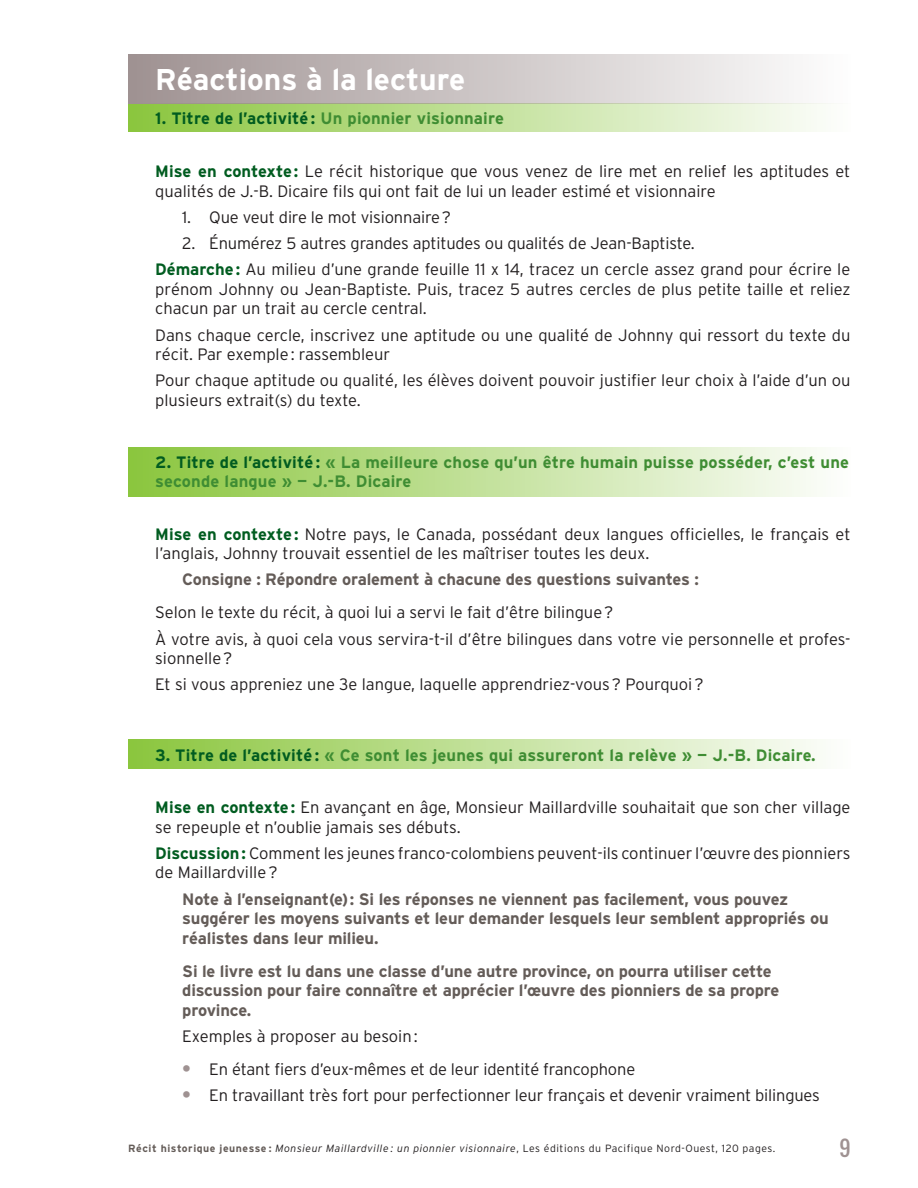
<style>
.page{position:relative;width:918px;height:1188px;background:#fff}
.page>*{position:absolute;margin:0;border:0;box-sizing:border-box;transform-origin:0 0}
.t1{font:700 30px "Interstate";color:#fff}
.t2{font:21px "Oswald";color:#9f9292}
.t3{font:300 16.5px/19.5px "Interstate";color:#231f20}
.t4{font:700 16.5px/19.5px "Interstate";letter-spacing:-.01em;color:#645c58}
.t5{font:700 16.5px/18.8px "Interstate";letter-spacing:.01em;color:#3f8d33}
.t6{font:italic 300 10.5px "Interstate";letter-spacing:.05em;color:#231f20}
.s1{color:#015c20}
.s2{font-weight:700;color:#015c20}
.s3{font-weight:700;font-size:18px;color:#9f9292}
.s4{font-weight:700;font-style:normal;color:#645c58}
.s5{font-style:normal}
</style>
<div class="page">
<div style="left:128px;top:104px;width:722px;height:28px;background:linear-gradient(to right,#8ac53d,#fdfefc)"></div>
<div style="left:128px;top:54px;width:722px;height:50px;background:linear-gradient(to right,#9e9191,#fdfdfd)"></div>
<div style="left:128px;top:447px;width:722px;height:50px;background:linear-gradient(to right,#8ac53d,#fdfefc)"></div>
<div style="left:128px;top:739px;width:722px;height:29px;background:linear-gradient(to right,#8ac53d,#fdfefc)"></div>
<h1 class="t1" style="left:155px;top:63px;width:312px">Réactions à la lecture</h1>
<p class="t5" style="left:155px;top:109px;width:350px"><span class="s1">1. Titre de l’activité :</span> Un pionnier visionnaire</p>
<p class="t3" style="left:155px;top:161px;width:697px"><span class="s2">Mise en contexte:</span> Le récit historique que vous venez de lire met en relief les aptitudes et qualités de J.-B. Dicaire fils qui ont fait de lui un leader estimé et visionnaire</p>
<p class="t3" style="left:182px;top:207px;width:270px">1. Que veut dire le mot visionnaire?</p>
<p class="t3" style="left:155px;top:230px;width:697px;line-height:26.2px;text-indent:27px">2. Énumérez 5 autres grandes aptitudes ou qualités de Jean-Baptiste.<br><span class="s2">Démarche:</span> Au milieu d’une grande feuille 11 x 14, tracez un cercle assez grand pour écrire le</p>
<p class="t3" style="left:155px;top:279px;width:697px">prénom Johnny ou Jean-Baptiste. Puis, tracez 5 autres cercles de plus petite taille et reliez chacun par un trait au cercle central.</p>
<p class="t3" style="left:155px;top:325px;width:697px">Dans chaque cercle, inscrivez une aptitude ou une qualité de Johnny qui ressort du texte du récit. Par exemple: rassembleur</p>
<p class="t3" style="left:155px;top:371px;width:697px">Pour chaque aptitude ou qualité, les élèves doivent pouvoir justifier leur choix à l’aide d’un ou plusieurs extrait(s) du texte.</p>
<p class="t5" style="left:155px;top:453px;width:695px"><span class="s1">2. Titre de l’activité :</span> « La meilleure chose qu’un être humain puisse posséder, c’est une seconde langue » — J.-B. Dicaire</p>
<p class="t3" style="left:155px;top:524px;width:697px"><span class="s2">Mise en contexte:</span> Notre pays, le Canada, possédant deux langues officielles, le français et l’anglais, Johnny trouvait essentiel de les maîtriser toutes les deux.</p>
<p class="t4" style="left:182px;top:570px;width:518px">Consigne : Répondre oralement à chacune des questions suivantes :</p>
<p class="t3" style="left:155px;top:599px;width:695px;line-height:26.2px">Selon le texte du récit, à quoi lui a servi le fait d’être bilingue?<br>À votre avis, à quoi cela vous servira-t-il d’être bilingues dans votre vie personnelle et profes-</p>
<p class="t3" style="left:155px;top:645px;width:550px;line-height:26.2px">sionnelle?<br>Et si vous appreniez une 3e langue, laquelle apprendriez-vous? Pourquoi?</p>
<p class="t5" style="left:155px;top:745px;width:662px"><span class="s1">3. Titre de l’activité :</span> « Ce sont les jeunes qui assureront la relève » — J.-B. Dicaire.</p>
<p class="t3" style="left:155px;top:797px;width:697px"><span class="s2">Mise en contexte:</span> En avançant en âge, Monsieur Maillardville souhaitait que son cher village se repeuple et n’oublie jamais ses débuts.</p>
<p class="t3" style="left:155px;top:843px;width:697px"><span class="s2">Discussion:</span> Comment les jeunes franco-colombiens peuvent-ils continuer l’œuvre des pionniers de Maillardville?</p>
<p class="t4" style="left:182px;top:889px;width:648px">Note à l’enseignant(e): Si les réponses ne viennent pas facilement, vous pouvez suggérer les moyens suivants et leur demander lesquels leur semblent appropriés ou réalistes dans leur milieu.</p>
<p class="t4" style="left:182px;top:961px;width:599px">Si le livre est lu dans une classe d’une autre province, on pourra utiliser cette discussion pour faire connaître et apprécier l’œuvre des pionniers de sa propre province.</p>
<p class="t3" style="left:182px;top:1026px;width:237px">Exemples à proposer au besoin:</p>
<p class="t3" style="left:182px;top:1059px;width:455px"><span class="s3">•</span> En étant fiers d’eux-mêmes et de leur identité francophone</p>
<p class="t3" style="left:182px;top:1085px;width:639px"><span class="s3">•</span> En travaillant très fort pour perfectionner leur français et devenir vraiment bilingues</p>
<p class="t6" style="left:128px;top:1143px;width:649px"><span class="s4">Récit historique jeunesse :</span> Monsieur Maillardville : un pionnier visionnaire<span class="s5">, Les éditions du Pacifique Nord-Ouest, 120 pages.</span></p>
<p class="t2" style="left:839px;top:1132px;width:13px">9</p>
</div>
